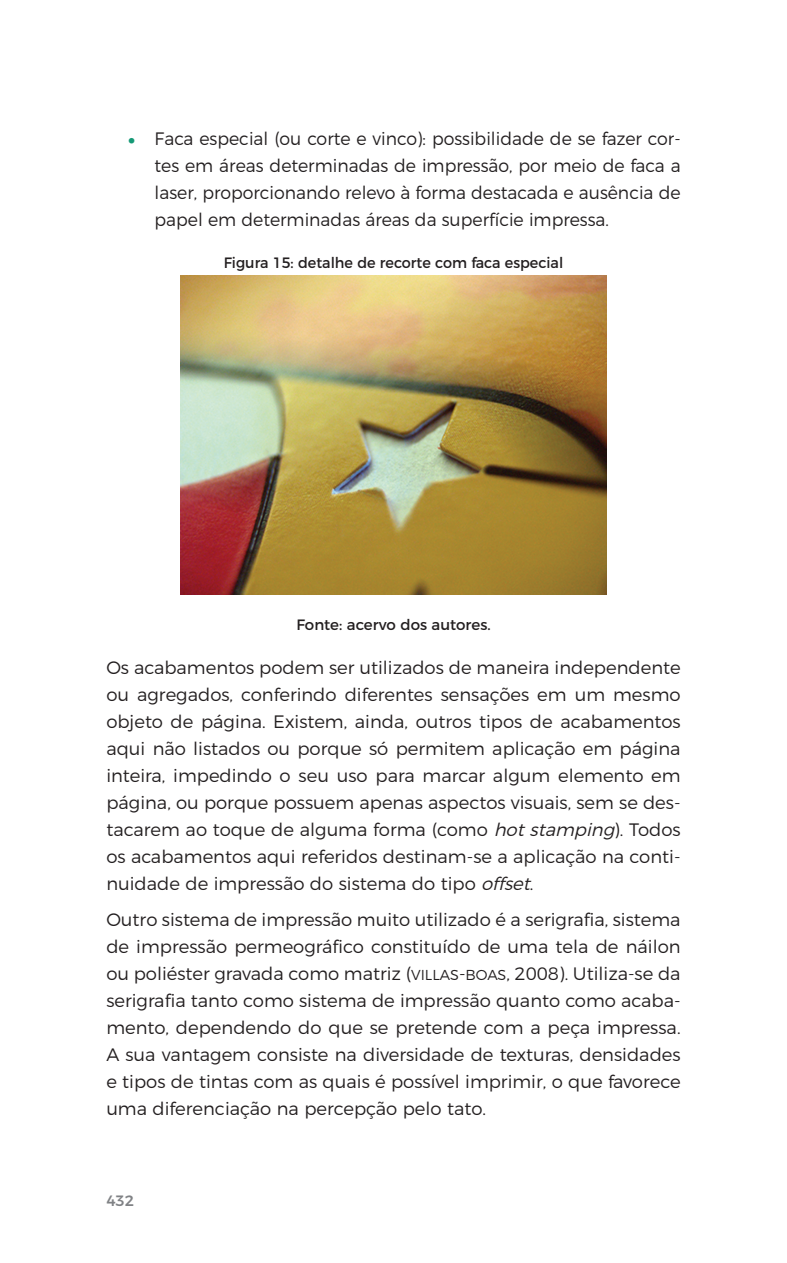
<style>
.page{position:relative;width:787px;height:1263px;background:#fff}
.page>*{position:absolute;margin:0;border:0;box-sizing:border-box;transform-origin:0 0}
.t1{font:300 18px/27px "Montserrat";color:#231f20;text-align:justify}
.t2{font:300 18px/27px "Montserrat";color:#231f20;text-align:justify;scale:.96 1}
.t3{font:15px "Montserrat";color:#231f20;scale:.96 1}
.t4{font:15px "Montserrat";color:#231f20}
.t5{font:500 15px "Montserrat";color:#808285}
.s1{font-family:"Sofia Pro";font-weight:700;color:#159976}
.s2{font-style:italic}
.s3{font-family:"Montserrat Light SC800";font-weight:400;font-size:14.4px}
.s4{font-family:"Montserrat Light SC800";font-weight:400}
</style>
<div class="page">
<img style="left:181px;top:276px;width:425px;height:318px">
<p class="t2" style="left:155px;top:124px;width:549px;text-indent:-27px"><span class="s1">•</span> Faca especial (ou corte e vinco): possibilidade de se fazer cor&shy;tes em áreas determinadas de impressão, por meio de faca a laser, proporcionando relevo à forma destacada e ausência de papel em determinadas áreas da superfície impressa.</p>
<p class="t3" style="left:224px;top:251px;width:355px">Figura 15: detalhe de recorte com faca especial</p>
<p class="t4" style="left:296px;top:613px;width:196px">Fonte: acervo dos autores.</p>
<p class="t1" style="left:106px;top:653px;width:576px">Os acabamentos podem ser utilizados de maneira independente ou agregados, conferindo diferentes sensações em um mesmo objeto de página. Existem, ainda, outros tipos de acabamentos aqui não listados ou porque só permitem aplicação em página inteira, impedindo o seu uso para marcar algum elemento em página, ou porque possuem apenas aspectos visuais, sem se des&shy;tacarem ao toque de alguma forma (como <span class="s2">hotstamping</span>). Todos os acabamentos aqui referidos destinam-se a aplicação na conti&shy;nuidade de impressão do sistema do tipo <span class="s2">offset</span>.</p>
<p class="t1" style="left:106px;top:904px;width:576px">Outro sistema de impressão muito utilizado é a serigrafia, sistema de impressão permeográfico constituído de uma tela de náilon ou poliéster gravada como matriz (<span class="s3">VILLAS</span><span class="s4">-</span><span class="s3">BOAS</span>, 2008). Utiliza-se da serigrafia tanto como sistema de impressão quanto como acaba&shy;mento, dependendo do que se pretende com a peça impressa.<br>A sua vantagem consiste na diversidade de texturas, densidades e tipos de tintas com as quais é possível imprimir, o que favorece uma diferenciação na percepção pelo tato.</p>
<p class="t5" style="left:106px;top:1189px;width:29px">432</p>
</div>
